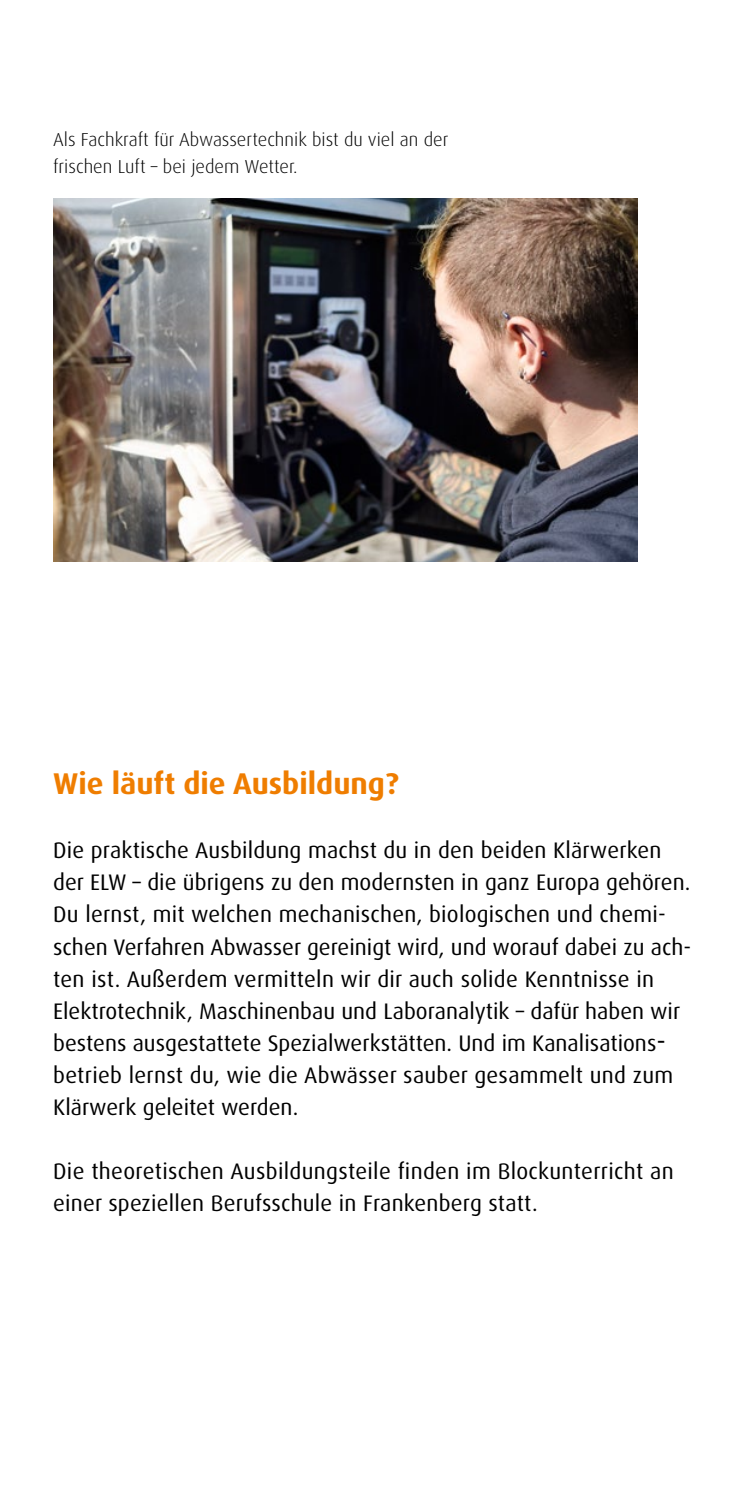
<style>
.page{position:relative;width:745px;height:1489px;background:#fff}
.page>*{position:absolute;margin:0;border:0;box-sizing:border-box;transform-origin:0 0}
.t1{font:700 30px "Dax OT";color:#ef7d00}
.t2{font:22.5px/32px "Dax OT";letter-spacing:.01em;color:#000}
.t3{font:300 18.75px/27px "Dax OT";color:#000}
</style>
<div class="page">
<img style="left:53px;top:198px;width:584px;height:363px">
<p class="t3" style="left:53px;top:126px;width:396px">Als Fachkraft für Abwassertechnik bist du viel an der frischen Luft – bei jedem Wetter.</p>
<h1 class="t1" style="left:53px;top:764px;width:347px">Wie läuft die Ausbildung?</h1>
<p class="t2" style="left:53px;top:834px;width:639px">Die praktische Ausbildung machst du in den beiden Klärwerken der ELW – die übrigens zu den modernsten in ganz Europa gehören.<br>Du lernst, mit welchen mechanischen, biologischen und chemi&shy;schen Verfahren Abwasser gereinigt wird, und worauf dabei zu ach&shy;ten ist. Außerdem vermitteln wir dir auch solide Kenntnisse in Elektrotechnik, Maschinenbau und Laboranalytik – dafür haben wir bestens ausgestattete Spezialwerkstätten. Und im Kanalisations&shy;betrieb lernst du, wie die Abwässer sauber gesammelt und zum Klärwerk geleitet werden.</p>
<p class="t2" style="left:53px;top:1154px;width:621px">Die theoretischen Ausbildungsteile finden im Blockunterricht an einer speziellen Berufsschule in Frankenberg statt.</p>
</div>
